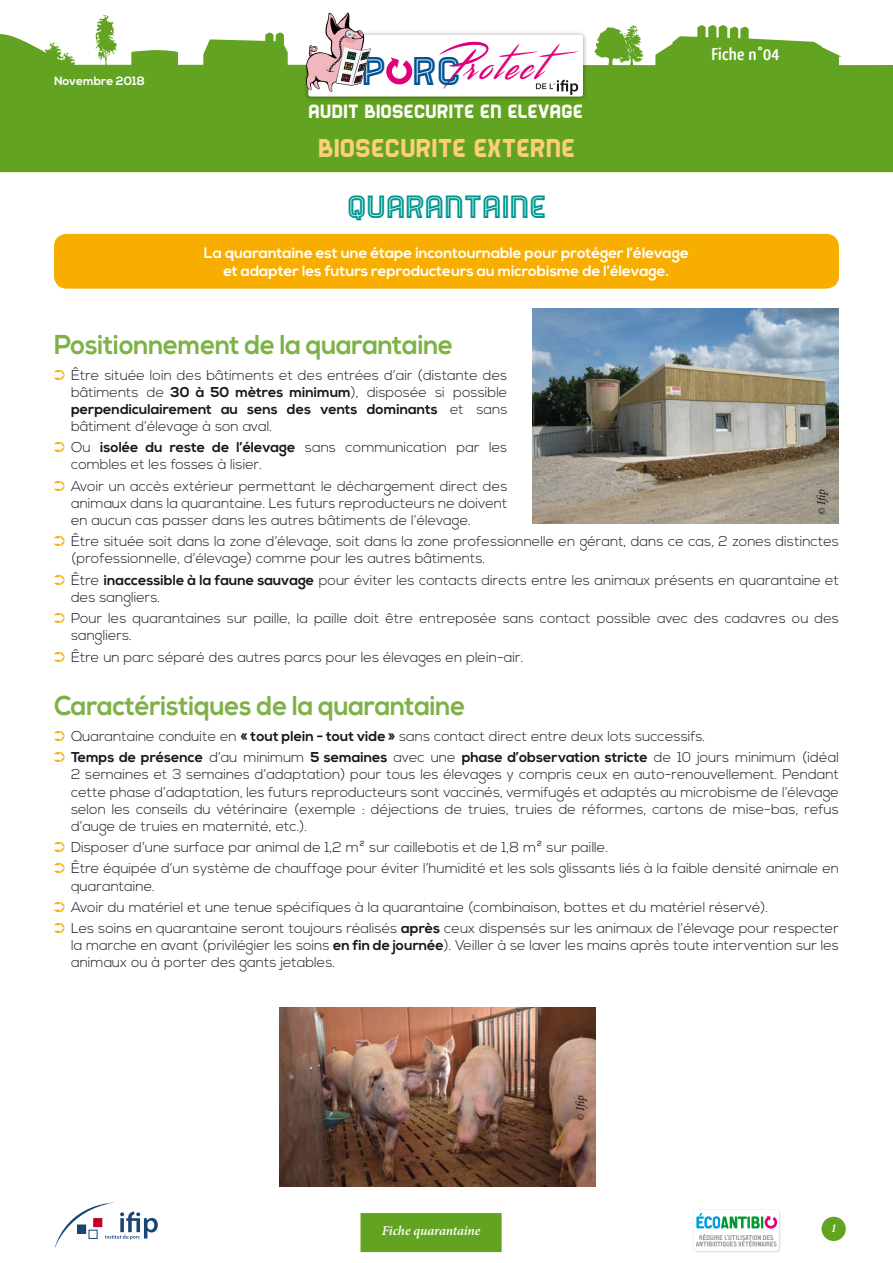
<style>
.page{position:relative;width:893px;height:1263px;background:#fff}
.page>*{position:absolute;margin:0;border:0;box-sizing:border-box;transform-origin:0 0}
.t1{font:39.6px "Streamster";letter-spacing:.1em;color:#e2007a}
.t2{font:37.5px "Bender Inline";color:#009790}
.t3{font:30px "Bender Solid";color:#fdcf78}
.t4{font:700 27.3px "Nexa";letter-spacing:-.01em;color:#7eb146;scale:.94 1}
.t5{font:22.35px "Bender Solid";color:#fff}
.t6{font:700 18px "Qlassik";color:#fff}
.t7{font:700 15px/18px "Nexa";color:#fff;text-align:center}
.t8{font:300 14.25px/17.1px "Nexa";color:#1a171c}
.t9{font:italic 600 13.5px "Minion Pro";letter-spacing:-.01em;color:#fff}
.t10{font:700 12px "Nexa";color:#fff}
.t11{font:italic 12px "Minion Pro";color:#1a171c}
.t12{font:italic 600 12px "Minion Pro";color:#fff}
.s1{font-family:"Bender Inline";font-size:46.65px;color:#005393}
.s2{color:#f8ae00}
.s3{font-weight:700}
.s4{font-size:10.5px}
</style>
<div class="page">
<div style="left:821px;top:1217px;width:25px;height:24px;background:#62a421;border-radius:50%"></div>
<div style="left:361px;top:1213px;width:141px;height:39px;background:#62a421"></div>
<div style="left:694px;top:1210px;width:86px;height:42px;background:#e0e1e2;border-radius:4px"></div>
<svg style="left:693px;top:1209px;width:86px;height:42px"></svg>
<svg style="left:54px;top:1202px;width:104px;height:46px"></svg>
<svg style="left:0;top:15px;width:893px;height:157px;fill:#62a421"></svg>
<div style="left:54px;top:234px;width:785px;height:55px;background:#f8ae00;border-radius:13px"></div>
<img style="left:303px;top:28px;width:286px;height:75px">
<svg style="left:305px;top:12px;width:278px;height:85px"></svg>
<img style="left:533px;top:308px;width:306px;height:215px">
<img style="left:279px;top:1008px;width:316px;height:178px">
<div style="left:54px;top:76px;width:99px;height:32px;background:#62a421"></div>
<div style="left:682px;top:47px;width:126px;height:14px;background:#62a421"></div>
<p class="t10" style="left:54px;top:74px;width:92px">Novembre 2018</p>
<h1 class="t1" style="left:362px;top:42px;width:220px"><span class="s1">P RC</span>Protect</h1>
<h3 class="t5" style="left:308px;top:100px;width:276px">AUDIT BIOSECURITE EN ELEVAGE</h3>
<h3 class="t3" style="left:318px;top:133px;width:258px">BIOSECURITE EXTERNE</h3>
<h2 class="t2" style="left:347px;top:187px;width:201px">QUARANTAINE</h2>
<p class="t7" style="left:204px;top:244px;width:486px">La quarantaine est une étape incontournable pour protéger l’élevage et adapter les futurs reproducteurs au microbisme de l’élevage.</p>
<p class="t6" style="left:711px;top:44px;width:70px">Fiche n°04</p>
<h3 class="t4" style="left:54px;top:329px;width:426px">Positionnement de la quarantaine</h3>
<p class="t8" style="left:71px;top:367px;width:438px;text-align:justify;text-indent:-17px"><span class="s2">➲</span> Être située loin des bâtiments et des entrées d’air (distante des bâtiments de <span class="s3">30 à 50 mètres minimum</span>), disposée si possible <span class="s3">perpendiculairement au sens des vents dominants</span> et sans bâtiment d’élevage à son aval.</p>
<p class="t8" style="left:71px;top:439px;width:438px;text-indent:-17px"><span class="s2">➲</span> Ou <span class="s3">isolée du reste de l’élevage</span> sans communication par les combles et les fosses à lisier.</p>
<p class="t8" style="left:71px;top:478px;width:438px;text-align:justify;text-indent:-17px"><span class="s2">➲</span> Avoir un accès extérieur permettant le déchargement direct des animaux dans la quarantaine. Les futurs reproducteurs ne doivent en aucun cas passer dans les autres bâtiments de l’élevage.</p>
<p class="t8" style="left:71px;top:533px;width:769px;text-indent:-17px"><span class="s2">➲</span> Être située soit dans la zone d’élevage, soit dans la zone professionnelle en gérant, dans ce cas, 2 zones distinctes (professionnelle, d’élevage) comme pour les autres bâtiments.</p>
<p class="t8" style="left:71px;top:572px;width:769px;text-indent:-17px"><span class="s2">➲</span> Être <span class="s3">inaccessible à la faune sauvage</span> pour éviter les contacts directs entre les animaux présents en quarantaine et des sangliers.</p>
<p class="t8" style="left:71px;top:610px;width:769px;text-indent:-17px"><span class="s2">➲</span> Pour les quarantaines sur paille, la paille doit être entreposée sans contact possible avec des cadavres ou des sangliers.</p>
<p class="t8" style="left:54px;top:649px;width:471px"><span class="s2">➲</span> Être un parc séparé des autres parcs pour les élevages en plein-air.</p>
<h3 class="t4" style="left:54px;top:690px;width:439px">Caractéristiques de la quarantaine</h3>
<p class="t8" style="left:54px;top:726px;width:786px;line-height:21.3px"><span class="s2">➲</span> Quarantaine conduite en <span class="s3">« tout plein - tout vide »</span> sans contact direct entre deux lots successifs.<br><span class="s2">➲</span> <span class="s3">Temps de présence</span> d’au minimum <span class="s3">5 semaines</span> avec une <span class="s3">phase d’observation stricte</span> de 10 jours minimum (idéal</p>
<p class="t8" style="left:71px;top:767px;width:769px;text-align:justify">2 semaines et 3 semaines d’adaptation) pour tous les élevages y compris ceux en auto-renouvellement. Pendant cette phase d’adaptation, les futurs reproducteurs sont vaccinés, vermifugés et adaptés au microbisme de l’élevage selon les conseils du vétérinaire (exemple : déjections de truies, truies de réformes, cartons de mise-bas, refus d’auge de truies en maternité, etc.).</p>
<p class="t8" style="left:54px;top:837px;width:786px;line-height:21.3px"><span class="s2">➲</span> Disposer d’une surface par animal de 1,2 m² sur caillebotis et de 1,8 m² sur paille.<br><span class="s2">➲</span> Être équipée d’un système de chauffage pour éviter l’humidité et les sols glissants liés à la faible densité animale en</p>
<p class="t8" style="left:54px;top:876px;width:786px;line-height:21.3px;text-indent:17px">quarantaine.<br><span class="s2">➲</span> Avoir du matériel et une tenue spécifiques à la quarantaine (combinaison, bottes et du matériel réservé).<br><span class="s2">➲</span> Les soins en quarantaine seront toujours réalisés <span class="s3">après</span> ceux dispensés sur les animaux de l’élevage pour respecter</p>
<p class="t8" style="left:71px;top:937px;width:769px">la marche en avant (privilégier les soins <span class="s3">en fin de journée</span>). Veiller à se laver les mains après toute intervention sur les animaux ou à porter des gants jetables.</p>
<p class="t11" style="left:813px;top:514px;width:28px;rotate:-90deg"><span class="s4">©</span> Ifip</p>
<p class="t11" style="left:572px;top:1120px;width:28px;rotate:-90deg"><span class="s4">©</span> Ifip</p>
<p class="t9" style="left:382px;top:1221px;width:100px">Fiche quarantaine</p>
<p class="t12" style="left:831px;top:1220px;width:7px">1</p>
</div>
